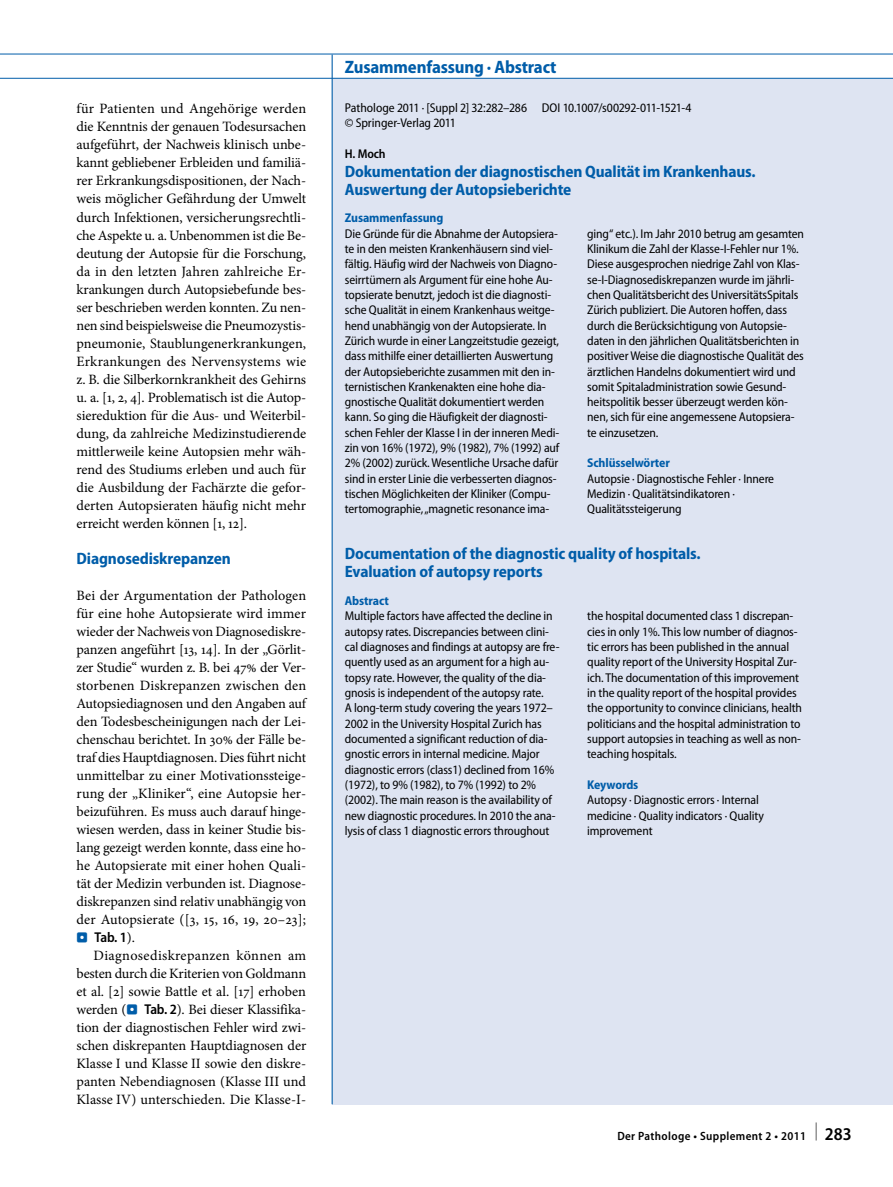
<style>
.page{position:relative;width:893px;height:1187px;background:#fff}
.page>*{position:absolute;margin:0;border:0;box-sizing:border-box;transform-origin:0 0}
._001_rubrik{font:700 semi-condensed 18px "Myriad Pro";letter-spacing:-.01em;color:#005da9}
.t1{font:600 semi-condensed 18px "Myriad Pro";color:#000}
._103_abstract_u1{font:700 semi-condensed 16.5px/18px "Myriad Pro";letter-spacing:-.01em;color:#005da9}
._103_abstract_u1_eng{font:700 semi-condensed 16.5px/18px "Myriad Pro";letter-spacing:-.01em;color:#005da9}
._012_u1{font:700 semi-condensed 16.5px "Myriad Pro";letter-spacing:-.01em;color:#005da9}
._010_fliesstext_ohne{font:14.25px/18px "Minion Pro";letter-spacing:-.01em;color:#000;text-align:justify}
._010_fliesstext_mit{font:14.25px/18px "Minion Pro";letter-spacing:.005em;color:#000;text-align:justify}
._104_abstract_text_o{font:semi-condensed 12.75px/15.3px "Myriad Pro";letter-spacing:-.01em;color:#000}
._002_quelle_doi{font:semi-condensed 12.75px "Myriad Pro";letter-spacing:-.01em;color:#000}
._105_abstract_u2{font:700 semi-condensed 12.75px "Myriad Pro";letter-spacing:-.01em;color:#005da9}
._105_abstract_u2_eng{font:700 semi-condensed 12.75px "Myriad Pro";letter-spacing:-.015em;color:#005da9}
._102_abstract_autore{font:600 semi-condensed 12.75px "Myriad Pro";color:#000}
.t2{font:600 semi-condensed 12px "Myriad Pro";letter-spacing:.03em;color:#000}
.s1{font-family:"S Buttons";font-size:13.5px;color:#005da9}
.s2{font-family:"Myriad Pro";font-weight:600;font-stretch:semi-condensed}
</style>
<div class="page">
<div style="left:332px;top:78px;width:561px;height:1026px;background:#dee4f2"></div>
<hr style="left:332px;top:55px;width:1px;height:1049px;background:#005da9">
<hr style="left:0;top:54px;width:893px;height:1px;background:#005da9">
<hr style="left:0;top:78px;width:893px;height:1px;background:#005da9">
<p class="_010_fliesstext_ohne" style="left:77px;top:100px;width:231px">für Patienten und Angehörige werden die Kenntnis der genauen Todesursachen aufgeführt, der Nachweis klinisch unbe&shy;kannt gebliebener Erbleiden und familiä&shy;rer Erkrankungsdispositionen, der Nach&shy;weis möglicher Gefährdung der Umwelt durch Infektionen, versicherungsrechtli&shy;che Aspekte u. a. Unbenommen ist die Be&shy;deutung der Autopsie für die Forschung, da in den letzten Jahren zahlreiche Er&shy;krankungen durch Autopsiebefunde bes&shy;ser beschrieben werden konnten. Zu nen&shy;nen sind beispielsweise die Pneumozystis&shy;pneumonie, Staublungenerkrankungen, Erkrankungen des Nervensystems wie z. B. die Silberkornkrankheit des Gehirns u. a. [1, 2, 4]. Problematisch ist die Autop&shy;siereduktion für die Aus- und Weiterbil&shy;dung, da zahlreiche Medizinstudierende mittlerweile keine Autopsien mehr wäh&shy;rend des Studiums erleben und auch für die Ausbildung der Fachärzte die gefor&shy;derten Autopsieraten häufig nicht mehr erreicht werden können [1, 12].</p>
<p class="_012_u1" style="left:77px;top:549px;width:156px">Diagnosediskrepanzen</p>
<p class="_010_fliesstext_ohne" style="left:77px;top:586px;width:231px">Bei der Argumentation der Pathologen für eine hohe Autopsierate wird immer wieder der Nachweis von Diagnosediskre&shy;panzen angeführt [13, 14]. In der „Görlit&shy;zer Studie“ wurden z. B. bei 47% der Ver&shy;storbenen Diskrepanzen zwischen den Autopsiediagnosen und den Angaben auf den Todesbescheinigungen nach der Lei&shy;chenschau berichtet. In 30% der Fälle be&shy;traf dies Hauptdiagnosen. Dies führt nicht unmittelbar zu einer Motivationssteige&shy;rung der „Kliniker“, eine Autopsie her&shy;beizuführen. Es muss auch darauf hinge&shy;wiesen werden, dass in keiner Studie bis&shy;lang gezeigt werden konnte, dass eine ho&shy;he Autopsierate mit einer hohen Quali&shy;tät der Medizin verbunden ist. Diagnose&shy;diskrepanzen sind relativ unabhängig von der Autopsierate ([3, 15, 16, 19, 20–23]; <span class="s1">.</span> <span class="s2">Tab. 1</span>).</p>
<p class="_010_fliesstext_mit" style="left:77px;top:946px;width:231px;text-indent:17px">Diagnosediskrepanzen können am besten durch die Kriterien von Goldmann et al. [2] sowie Battle et al. [17] erhoben werden (<span class="s1">.</span> <span class="s2">Tab. 2</span>). Bei dieser Klassifika&shy;tion der diagnostischen Fehler wird zwi&shy;schen diskrepanten Hauptdiagnosen der Klasse I und Klasse II sowie den diskre&shy;panten Nebendiagnosen (Klasse III und Klasse IV) unterschieden. Die Klasse-I-</p>
<p class="_001_rubrik" style="left:345px;top:57px;width:213px">Zusammenfassung · Abstract</p>
<p class="_002_quelle_doi" style="left:345px;top:101px;width:348px">Pathologe 2011 · [Suppl 2] 32:282–286 DOI 10.1007/s00292-011-1521-4</p>
<p class="_002_quelle_doi" style="left:345px;top:116px;width:113px">© Springer-Verlag 2011</p>
<p class="_102_abstract_autore" style="left:345px;top:147px;width:42px">H. Moch</p>
<p class="_103_abstract_u1" style="left:345px;top:162px;width:412px">Dokumentation der diagnostischen Qualität im Krankenhaus.<br>Auswertung der Autopsieberichte</p>
<p class="_105_abstract_u2" style="left:345px;top:211px;width:100px">Zusammenfassung</p>
<p class="_104_abstract_text_o" style="left:345px;top:226px;width:216px">Die Gründe für die Abnahme der Autopsiera&shy;te in den meisten Krankenhäusern sind viel&shy;fältig. Häufig wird der Nachweis von Diagno&shy;seirrtümern als Argument für eine hohe Au&shy;topsierate benutzt, jedoch ist die diagnosti&shy;sche Qualität in einem Krankenhaus weitge&shy;hend unabhängig von der Autopsierate. In Zürich wurde in einer Langzeitstudie gezeigt, dass mithilfe einer detaillierten Auswertung der Autopsieberichte zusammen mit den in&shy;ternistischen Krankenakten eine hohe dia&shy;gnostische Qualität dokumentiert werden kann. So ging die Häufigkeit der diagnosti&shy;schen Fehler der Klasse I in der inneren Medi&shy;zin von 16% (1972), 9% (1982), 7% (1992) auf 2% (2002) zurück.Wesentliche Ursache dafür sind in erster Linie die verbesserten diagnos&shy;tischen Möglichkeiten der Kliniker (Compu&shy;tertomographie,„magnetic resonance ima-</p>
<p class="_104_abstract_text_o" style="left:587px;top:226px;width:218px">ging“ etc.). Im Jahr 2010 betrug am gesamten Klinikum die Zahl der Klasse-I-Fehler nur 1%.<br>Diese ausgesprochen niedrige Zahl von Klas&shy;se-I-Diagnosediskrepanzen wurde im jährli&shy;chen Qualitätsbericht des UniversitätsSpitals Zürich publiziert. Die Autoren hoffen, dass durch die Berücksichtigung von Autopsie&shy;daten in den jährlichen Qualitätsberichten in positiverWeise die diagnostische Qualität des ärztlichen Handelns dokumentiert wird und somit Spitaladministration sowie Gesund&shy;heitspolitik besser überzeugt werden kön&shy;nen, sich für eine angemessene Autopsiera&shy;te einzusetzen.</p>
<p class="_105_abstract_u2" style="left:587px;top:456px;width:84px">Schlüsselwörter</p>
<p class="_104_abstract_text_o" style="left:587px;top:471px;width:188px">Autopsie · Diagnostische Fehler · Innere<br>Medizin · Qualitätsindikatoren ·<br>Qualitätssteigerung</p>
<p class="_103_abstract_u1_eng" style="left:345px;top:545px;width:357px">Documentation of the diagnostic quality of hospitals.<br>Evaluation of autopsy reports</p>
<p class="_105_abstract_u2" style="left:345px;top:593px;width:45px">Abstract</p>
<p class="_104_abstract_text_o" style="left:345px;top:608px;width:216px">Multiple factors have affected the decline in autopsy rates. Discrepancies between clini&shy;cal diagnoses and findings at autopsy are fre&shy;quently used as an argument for a high au&shy;topsy rate. However, the quality of the dia&shy;gnosis is independent of the autopsy rate.<br>A long-term study covering the years 1972– 2002 in the University Hospital Zurich has documented a significant reduction of dia&shy;gnostic errors in internal medicine. -Major diagnostic errors (class1) declined from 16% (1972), to 9% (1982), to 7% (1992) to 2% (2002). The main reason is the availability of new diagnostic procedures. In 2010 the ana&shy;lysis of class 1 diagnostic errors throughout</p>
<p class="_104_abstract_text_o" style="left:587px;top:608px;width:216px">the hospital documented class 1 discrepan&shy;cies in only 1%. This low number of diagnos&shy;tic errors has been published in the annual quality report of the University Hospital Zur&shy;ich. The documentation of this improvement in the quality report of the hospital provides the opportunity to convince clinicians, health politicians and the hospital administration to support autopsies in teaching as well as non&shy;teaching hospitals.</p>
<p class="_105_abstract_u2_eng" style="left:587px;top:777px;width:53px">Keywords</p>
<p class="_104_abstract_text_o" style="left:587px;top:792px;width:178px">Autopsy · Diagnostic errors · Internal medicine · Quality indicators · Quality improvement</p>
<p class="t2" style="left:617px;top:1129px;width:201px">Der Pathologe • Supplement 2 • 2011 <sup>|</sup></p>
<p class="t1" style="left:825px;top:1123px;width:28px">283</p>
</div>
